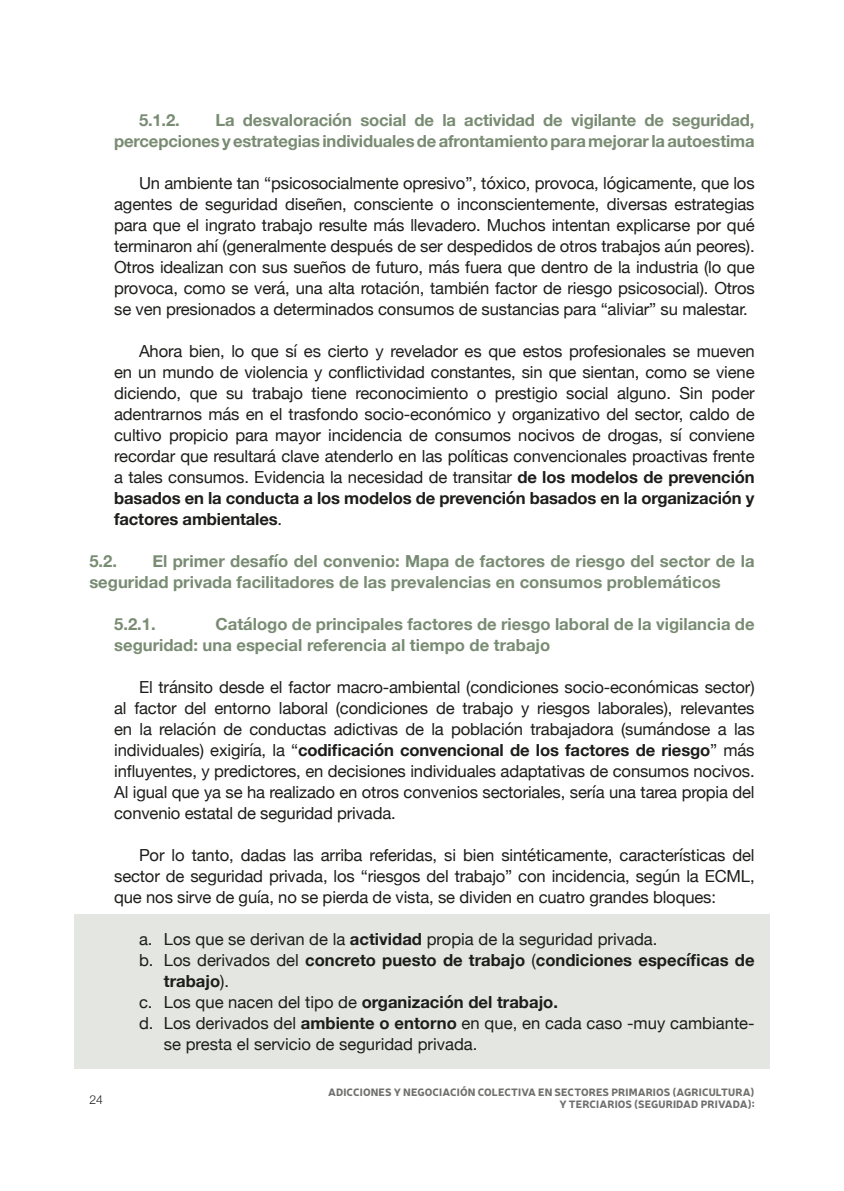
<style>
.page{position:relative;width:844px;height:1191px;background:#fff}
.page>*{position:absolute;margin:0;border:0;box-sizing:border-box;transform-origin:0 0}
.t1{font:16.62px/21px "Helvetica Neue";letter-spacing:-.01em;color:#1d1d1b;text-align:justify}
.t2{font:700 16.62px/21px "Helvetica Neue";color:#798c73}
.t3{font:700 16.62px "Helvetica Neue";color:#1d1d1b}
.t4{font:300 12.25px "Helvetica Neue";color:#1d1d1b}
.t5{font:900 10.5px/12.2px "Neris";letter-spacing:.01em;color:#70706f;text-align:right}
.s1{font-weight:700}
.s2{font-weight:400}
</style>
<div class="page">
<div style="left:74px;top:914px;width:695px;height:49px;background:#e4e6e1"></div>
<div style="left:74px;top:935px;width:695px;height:70px;background:#e4e6e1"></div>
<div style="left:74px;top:998px;width:695px;height:70px;background:#e4e6e1"></div>
<p class="t2" style="left:114px;top:110px;width:641px;text-align:right">La desvaloración social de la actividad de vigilante de seguridad, percepciones y estrategias individuales de afrontamiento para mejorar la autoestima</p>
<p class="t1" style="left:114px;top:174px;width:641px;text-indent:25px">Un ambiente tan “psicosocialmente opresivo”, tóxico, provoca, lógicamente, que los agentes de seguridad diseñen, consciente o inconscientemente, diversas estrategias para que el ingrato trabajo resulte más llevadero. Muchos intentan explicarse por qué terminaron ahí (generalmente después de ser despedidos de otros trabajos aún peores).<br>Otros idealizan con sus sueños de futuro, más fuera que dentro de la industria (lo que provoca, como se verá, una alta rotación, también factor de riesgo psicosocial). Otros se ven presionados a determinados consumos de sustancias para “aliviar” su malestar.</p>
<p class="t1" style="left:114px;top:342px;width:642px;text-indent:25px">Ahora bien, lo que sí es cierto y revelador es que estos profesionales se mueven en un mundo de violencia y conflictividad constantes, sin que sientan, como se viene diciendo, que su trabajo tiene reconocimiento o prestigio social alguno. Sin poder adentrarnos más en el trasfondo socio-económico y organizativo del sector, caldo de cultivo propicio para mayor incidencia de consumos nocivos de drogas, sí conviene recordar que resultará clave atenderlo en las políticas convencionales proactivas frente a tales consumos. Evidencia la necesidad de transitar <span class="s1">de los modelos de prevención basados en la conducta a los modelos de prevención basados en la organización y factores ambientales</span>.</p>
<p class="t2" style="left:89px;top:551px;width:29px">5.2.</p>
<p class="t2" style="left:139px;top:110px;width:42px">5.1.2.</p>
<p class="t2" style="left:89px;top:551px;width:666px;text-indent:63px">El primer desafío del convenio: Mapa de factores de riesgo del sector de la seguridad privada facilitadores de las prevalencias en consumos problemáticos</p>
<p class="t2" style="left:114px;top:614px;width:43px">5.2.1.</p>
<p class="t2" style="left:114px;top:614px;width:641px;text-indent:101px">Catálogo de principales factores de riesgo laboral de la vigilancia de seguridad: una especial referencia al tiempo de trabajo</p>
<p class="t1" style="left:114px;top:677px;width:641px;text-indent:25px">El tránsito desde el factor macro-ambiental (condiciones socio-económicas sector) al factor del entorno laboral (condiciones de trabajo y riesgos laborales), relevantes en la relación de conductas adictivas de la población trabajadora (sumándose a las individuales) exigiría, la “<span class="s1">codificación convencional de los factores de riesgo</span>” más influyentes, y predictores, en decisiones individuales adaptativas de consumos nocivos.<br>Al igual que ya se ha realizado en otros convenios sectoriales, sería una tarea propia del convenio estatal de seguridad privada.</p>
<p class="t1" style="left:114px;top:845px;width:641px;text-indent:25px">Por lo tanto, dadas las arriba referidas, si bien sintéticamente, características del sector de seguridad privada, los “riesgos del trabajo” con incidencia, según la ECML, que nos sirve de guía, no se pierda de vista, se dividen en cuatro grandes bloques:</p>
<p class="t1" style="left:139px;top:929px;width:520px">a. Los que se derivan de la <span class="s1">actividad</span> propia de la seguridad privada.</p>
<p class="t3" style="left:139px;top:947px;width:617px"><span class="s2">b. Los derivados del</span> concreto puesto de trabajo <span class="s2">(</span>condiciones específicas de</p>
<p class="t3" style="left:164px;top:968px;width:67px">trabajo<span class="s2">).</span></p>
<p class="t3" style="left:139px;top:989px;width:420px"><span class="s2">c. Los que nacen del tipo de</span> organización del trabajo.</p>
<p class="t1" style="left:139px;top:1013px;width:617px">d. Los derivados del <span class="s1">ambiente o entorno</span> en que, en cada caso -muy cambiante-</p>
<p class="t1" style="left:164px;top:1034px;width:315px">se presta el servicio de seguridad privada.</p>
<p class="t4" style="left:89px;top:1089px;width:15px">24</p>
<p class="t5" style="left:328px;top:1085px;width:428px">ADICCIONES Y NEGOCIACIÓN COLECTIVA EN SECTORES PRIMARIOS (AGRICULTURA)<br>Y TERCIARIOS (SEGURIDAD PRIVADA):</p>
</div>
